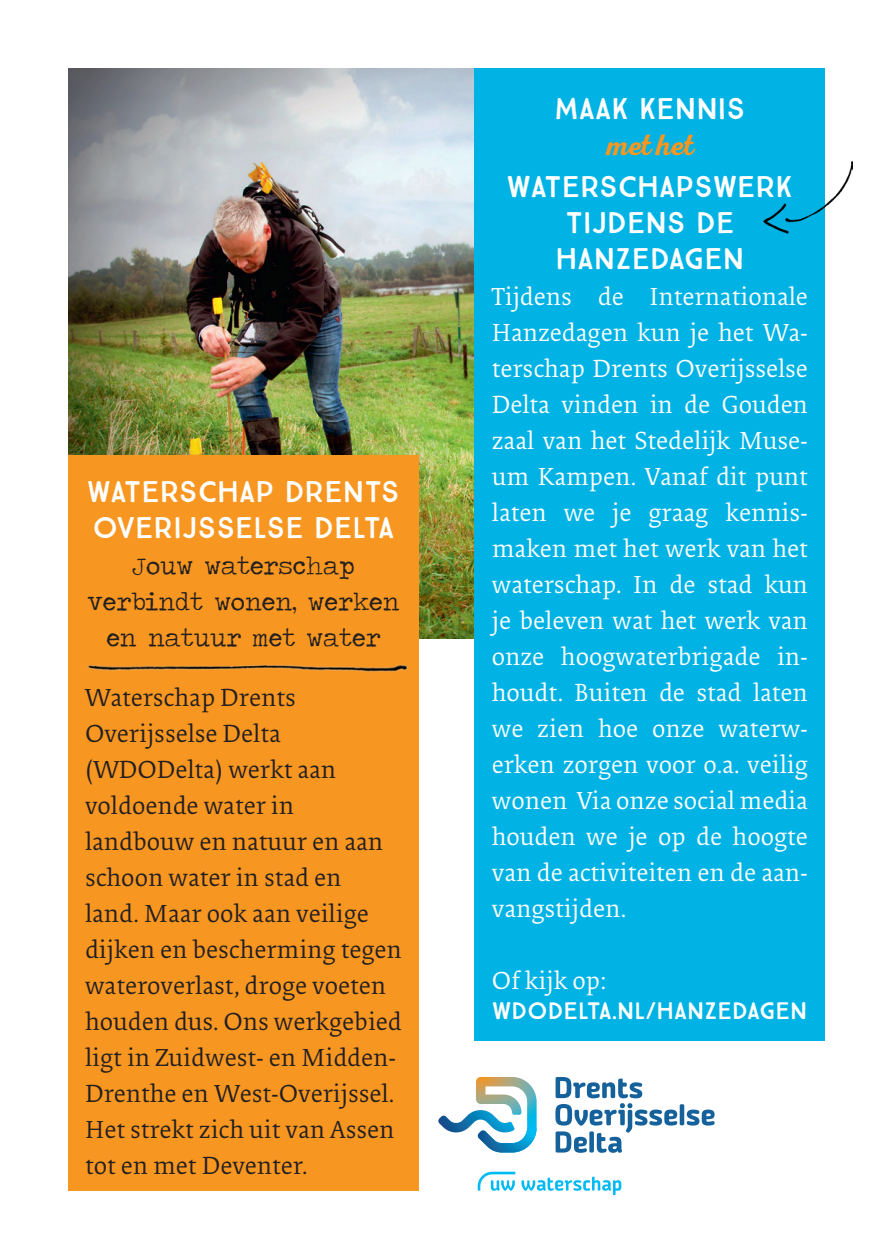
<style>
.page{position:relative;width:893px;height:1259px;background:#fff}
.page>*{position:absolute;margin:0;border:0;box-sizing:border-box;transform-origin:0 0}
.t1{font:30px/36px "True North";color:#fff;text-align:center}
.t2{font:30px "Nexa Rust Script S 00";letter-spacing:.005em;color:#f79620}
.t3{font:25.5px/36px "Collis Roman Txt";color:#fff;text-align:justify}
.t4{font:25.5px/36px "Collis Roman Txt";color:#231f20}
.t5{font:25.5px/36px "Traveling Typewriter";color:#231f20;text-align:center}
.t6{font:24px "True North";color:#fff}
</style>
<div class="page">
<img style="left:68px;top:68px;width:407px;height:570px">
<hr style="left:680px;top:1104px;width:4px;height:21px;background:#15619c;border-radius:2px">
<svg style="left:687px;top:1109px;width:28px;height:16px"></svg>
<svg style="left:555px;top:1077px;width:122px;height:76px"></svg>
<svg style="left:438px;top:1077px;width:99px;height:75px"></svg>
<svg style="left:521px;top:1176px;width:100px;height:19px"></svg>
<svg style="left:478px;top:1171px;width:37px;height:20px"></svg>
<div style="left:475px;top:68px;width:350px;height:972px;background:#00b3e4"></div>
<img style="left:764px;top:161px;width:88px;height:72px">
<div style="left:68px;top:456px;width:351px;height:735px;background:#f79620"></div>
<img style="left:87px;top:664px;width:321px;height:8px">
<p class="t1" style="left:87px;top:473px;width:314px;text-align:left">WATERSCHAP DRENTS<br>OVERIJSSELSE DELTA</p>
<p class="t5" style="left:87px;top:547px;width:314px">Jouw waterschap verbindt wonen, werken en natuur met water</p>
<p class="t4" style="left:85px;top:680px;width:318px">Waterschap Drents<br>Overijsselse Delta (WDODelta) werkt aan voldoende water in landbouw en natuur en aan schoon water in stad en<br>land. Maar ook aan veilige dijken en bescherming tegen wateroverlast, droge voeten houden dus. Ons werkgebied ligt in Zuidwest- en Midden-<br>Drenthe en West-Overijssel.<br>Het strekt zich uit van Assen tot en met Deventer.</p>
<p class="t1" style="left:554px;top:90px;width:192px">MAAK KENNIS</p>
<p class="t2" style="left:607px;top:127px;width:88px">met het</p>
<p class="t1" style="left:507px;top:168px;width:287px">WATERSCHAPSWERK<br>TIJDENS DE<br>HANZEDAGEN</p>
<p class="t3" style="left:492px;top:279px;width:318px">Tijdens de Internationale Hanzedagen kun je het Wa&shy;terschap Drents Overijsselse Delta vinden in de Gouden zaal van het Stedelijk Muse&shy;um Kampen. Vanaf dit punt laten we je graag kennis&shy;maken met het werk van het waterschap. In de stad kun je beleven wat het werk van onze hoogwaterbrigade in&shy;houdt. Buiten de stad laten we zien hoe onze waterw&shy;erken zorgen voor o.a. veilig wonen Via onze social media houden we je op de hoogte van de activiteiten en de aan&shy;vangstijden.</p>
<p class="t3" style="left:492px;top:963px;width:116px">Of kijk op:</p>
<p class="t6" style="left:492px;top:996px;width:317px">WDODELTA.NL/HANZEDAGEN</p>
</div>
